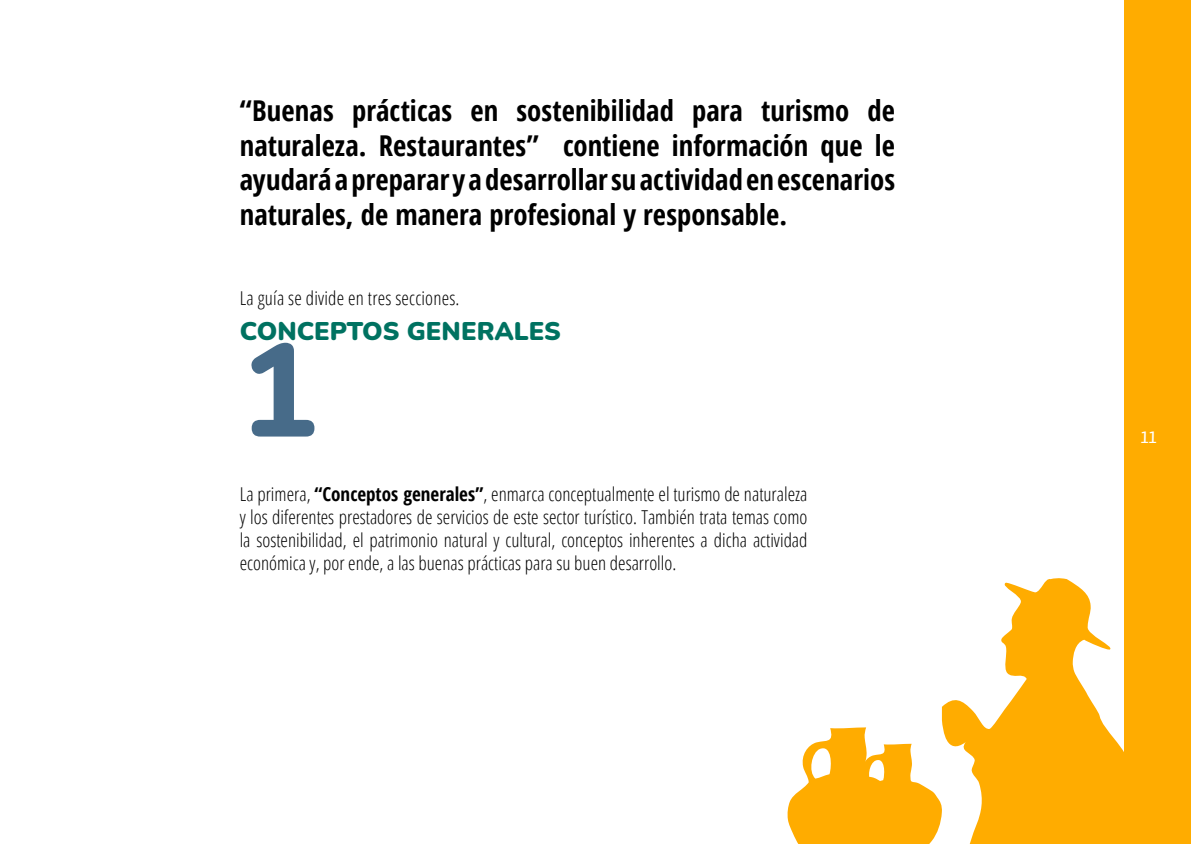
<style>
.page{position:relative;width:1191px;height:844px;background:#fff}
.page>*{position:absolute;margin:0;border:0;box-sizing:border-box;transform-origin:0 0}
.t1{font:800 131.25px "Nunito";color:#476b89}
.t2{font:700 28.7px/34.5px "Open Sans Condensed";color:#000;text-align:justify}
.t3{font:900 25.55px "Nunito";color:#007261}
.t4{font:300 19.07px/22.9px "Open Sans Condensed";color:#000;text-align:justify}
.t5{font:19.07px "Yanone Kaffeesatz";color:#fff}
.s1{font-weight:700}
</style>
<div class="page">
<div style="left:1123px;top:0;width:68px;height:843px;background:#ffac00"></div>
<svg style="left:942px;top:577px;width:182px;height:266px;fill:#ffac00"></svg>
<svg style="left:787px;top:727px;width:155px;height:116px"></svg>
<h2 class="t2" style="left:240px;top:93px;width:657px">“Buenas prácticas en sostenibilidad para turismo de naturaleza. Restaurantes” contiene información que le ayudará a preparar y a desarrollar su actividad en escenarios naturales, de manera profesional y responsable.</h2>
<p class="t4" style="left:240px;top:285px;width:221px">La guía se divide en tres secciones.</p>
<h3 class="t3" style="left:240px;top:312px;width:323px">CONCEPTOS GENERALES</h3>
<h1 class="t1" style="left:240px;top:297px;width:80px">1</h1>
<p class="t4" style="left:240px;top:482px;width:569px">La primera, <span class="s1">“Conceptos generales”</span>, enmarca conceptualmente el turismo de naturaleza y los diferentes prestadores de servicios de este sector turístico. También trata temas como la sostenibilidad, el patrimonio natural y cultural, conceptos inherentes a dicha actividad económica y, por ende, a las buenas prácticas para su buen desarrollo.</p>
<p class="t5" style="left:1140px;top:422px;width:17px">11</p>
</div>
